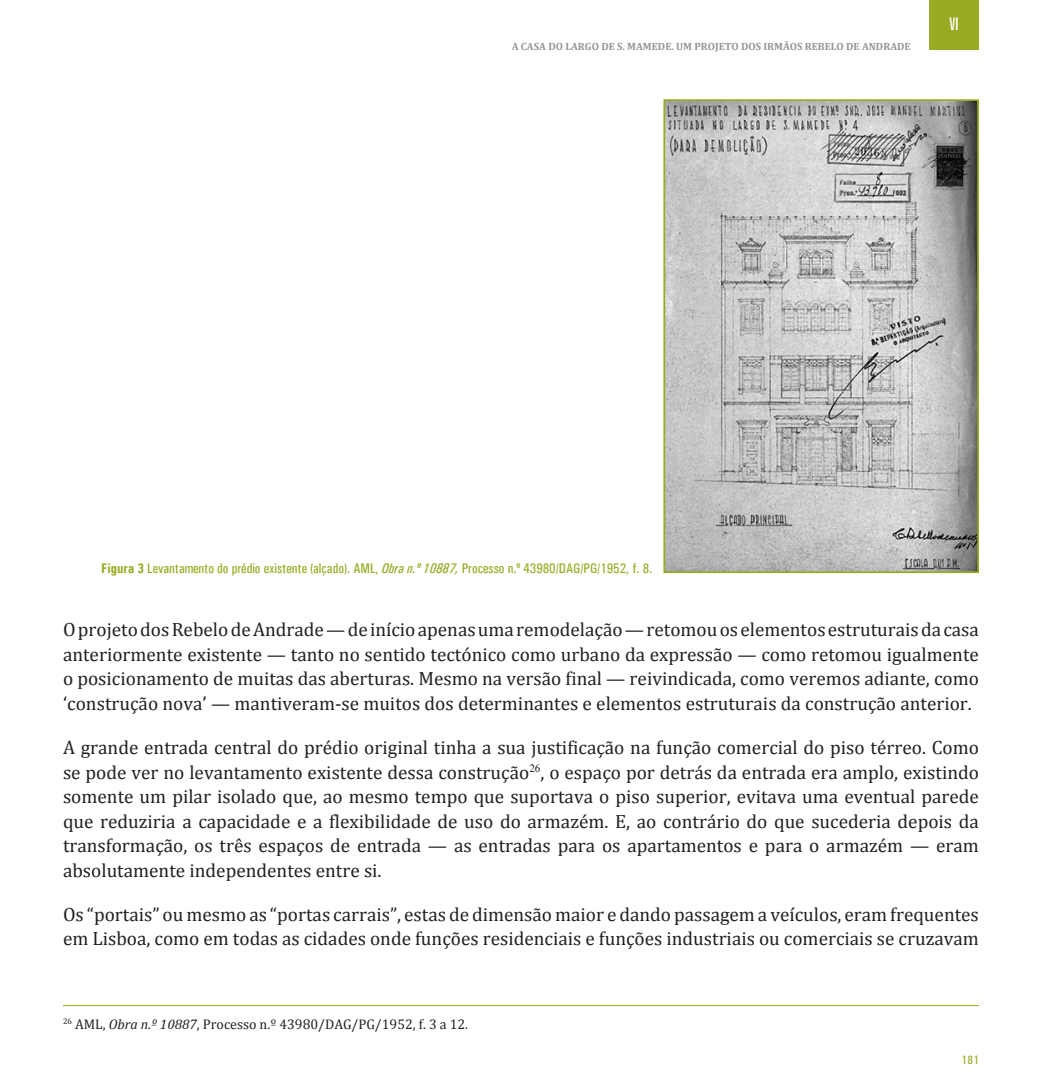
<style>
.page{position:relative;width:1042px;height:1092px;background:#fff}
.page>*{position:absolute;margin:0;border:0;box-sizing:border-box;transform-origin:0 0}
.texto{font:19.25px/24.5px "Cambria";color:#231f20;text-align:justify}
.t1{font:extra-condensed 17.5px "Zurich BT";color:#fff}
.legenda{font:500 condensed 14px "Univers";color:#99ab22}
.nota_rodapé{font:14px "Cambria";color:#231f20}
.t2{font:500 condensed 12.25px "Univers";color:#99ab22}
.t3{font:700 10.5px "Cambria";color:#939598}
.s1{font-weight:700}
.s2{font-style:italic}
</style>
<div class="page">
<div style="left:929px;top:0;width:50px;height:50px;background:#99ab22"></div>
<img style="left:666px;top:102px;width:310px;height:468px">
<div style="left:663px;top:99px;width:316px;height:474px;border:2px solid #99ab22"></div>
<hr style="left:63px;top:1005px;width:916px;height:1px;background:#99ab22">
<p class="t3" style="left:512px;top:39px;width:400px">A CASA DO LARGO DE S. MAMEDE. UM PROJETO DOS IRMÃOS REBELO DE ANDRADE</p>
<p class="t1" style="left:949px;top:14px;width:11px">VI</p>
<p class="legenda" style="left:101px;top:560px;width:552px"><span class="s1">Figura 3</span> Levantamento do prédio existente (alçado). AML, <span class="s2">Obra n.º 10887,</span> Processo n.º 43980/DAG/PG/1952, f. 8.</p>
<p class="texto" style="left:63px;top:617px;width:917px">O projeto dos Rebelo de Andrade — de início apenas uma remodelação — retomou os elementos estruturais da casa anteriormente existente — tanto no sentido tectónico como urbano da expressão — como retomou igualmente o posicionamento de muitas das aberturas. Mesmo na versão final — reivindicada, como veremos adiante, como ‘construção nova’ — mantiveram-se muitos dos determinantes e elementos estruturais da construção anterior.</p>
<p class="texto" style="left:63px;top:735px;width:917px">A grande entrada central do prédio original tinha a sua justificação na função comercial do piso térreo. Como se pode ver no levantamento existente dessa construção<sup>26</sup>, o espaço por detrás da entrada era amplo, existindo somente um pilar isolado que, ao mesmo tempo que suportava o piso superior, evitava uma eventual parede que reduziria a capacidade e a flexibilidade de uso do armazém. E, ao contrário do que sucederia depois da transformação, os três espaços de entrada — as entradas para os apartamentos e para o armazém — eram absolutamente independentes entre si.</p>
<p class="texto" style="left:63px;top:901px;width:917px">Os “portais” ou mesmo as “portas carrais”, estas de dimensão maior e dando passagem a veículos, eram frequentes em Lisboa, como em todas as cidades onde funções residenciais e funções industriais ou comerciais se cruzavam</p>
<p class="nota_rodapé" style="left:63px;top:1015px;width:407px"><sup>26</sup> AML, <span class="s2">Obra n.º 10887</span>, Processo n.º 43980/DAG/PG/1952, f. 3 a 12.</p>
<p class="t2" style="left:961px;top:1052px;width:19px">181</p>
</div>
